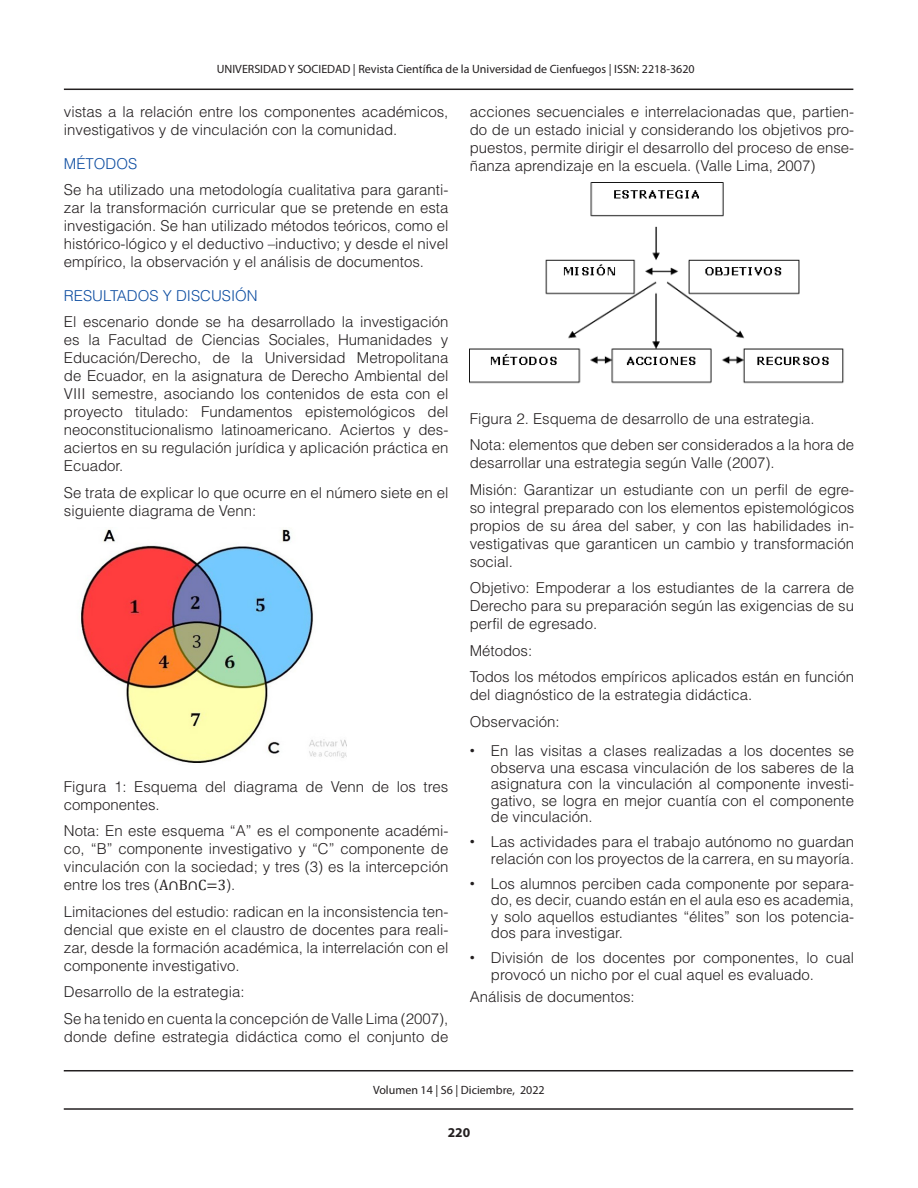
<style>
.page{position:relative;width:918px;height:1188px;background:#fff}
.page>*{position:absolute;margin:0;border:0;box-sizing:border-box;transform-origin:0 0}
.TEXTO{font:300 15px/18px "Helvetica LT Std";color:#231f20;text-align:justify}
.TITULOS_AZUL{font:300 15px "Helvetica LT Std";color:#0d4da1}
.t1{font:700 13.5px "Myriad Pro";color:#231f20}
.t2{font:12px "Myriad Pro";color:#231f20}
.s1{font-family:"Cambria Math";font-weight:400}
.s2{font-family:"Adobe Caslon Pro";font-weight:400}
</style>
<div class="page">
<hr style="left:64px;top:89px;width:789px;height:1px;background:#231f20">
<hr style="left:64px;top:1108px;width:789px;height:2px;background:#231f20">
<hr style="left:64px;top:1070px;width:789px;height:1px;background:#231f20">
<img style="left:81px;top:529px;width:266px;height:234px">
<img style="left:470px;top:183px;width:374px;height:201px">
<p class="t2" style="left:217px;top:61px;width:479px">UNIVERSIDAD Y SOCIEDAD | Revista Científica de la Universidad de Cienfuegos | ISSN: 2218-3620</p>
<p class="TEXTO" style="left:64px;top:103px;width:386px">vistas a la relación entre los componentes académicos, investigativos y de vinculación con la comunidad.</p>
<p class="TITULOS_AZUL" style="left:64px;top:154px;width:75px">MÉTODOS</p>
<p class="TEXTO" style="left:64px;top:181px;width:386px">Se ha utilizado una metodología cualitativa para garanti&shy;zar la transformación curricular que se pretende en esta investigación. Se han utilizado métodos teóricos, como el histórico-lógico y el deductivo –inductivo; y desde el nivel empírico, la observación y el análisis de documentos.</p>
<p class="TITULOS_AZUL" style="left:64px;top:286px;width:195px">RESULTADOS Y DISCUSIÓN</p>
<p class="TEXTO" style="left:64px;top:313px;width:386px">El escenario donde se ha desarrollado la investigación es la Facultad de Ciencias Sociales, Humanidades y Educación/Derecho, de la Universidad Metropolitana de Ecuador, en la asignatura de Derecho Ambiental del VIII semestre, asociando los contenidos de esta con el proyecto titulado: Fundamentos epistemológicos del neoconstitucionalismo latinoamericano. Aciertos y des&shy;aciertos en su regulación jurídica y aplicación práctica en Ecuador.</p>
<p class="TEXTO" style="left:64px;top:483px;width:386px">Se trata de explicar lo que ocurre en el número siete en el siguiente diagrama de Venn:</p>
<p class="TEXTO" style="left:64px;top:777px;width:386px">Figura 1: Esquema del diagrama de Venn de los tres componentes.</p>
<p class="TEXTO" style="left:64px;top:822px;width:386px">Nota: En este esquema “A” es el componente académi&shy;co, “B” componente investigativo y “C” componente de vinculación con la sociedad; y tres (3) es la intercepción entre los tres (<span class="s1">A∩B∩C=3</span>).</p>
<p class="TEXTO" style="left:64px;top:902px;width:386px">Limitaciones del estudio: radican en la inconsistencia ten&shy;dencial que existe en el claustro de docentes para reali&shy;zar, desde la formación académica, la interrelación con el componente investigativo.</p>
<p class="TEXTO" style="left:64px;top:983px;width:182px">Desarrollo de la estrategia:</p>
<p class="TEXTO" style="left:64px;top:1009px;width:386px">Se ha tenido en cuenta la concepción de Valle Lima (2007), donde define estrategia didáctica como el conjunto de</p>
<p class="TEXTO" style="left:470px;top:103px;width:386px">acciones secuenciales e interrelacionadas que, partien&shy;do de un estado inicial y considerando los objetivos pro&shy;puestos, permite dirigir el desarrollo del proceso de ense&shy;ñanza aprendizaje en la escuela. (Valle Lima, 2007)</p>
<p class="TEXTO" style="left:470px;top:409px;width:346px">Figura 2. Esquema de desarrollo de una estrategia.</p>
<p class="TEXTO" style="left:470px;top:436px;width:386px">Nota: elementos que deben ser considerados a la hora de desarrollar una estrategia según Valle (2007).</p>
<p class="TEXTO" style="left:470px;top:480px;width:386px">Misión: Garantizar un estudiante con un perfil de egre&shy;so integral preparado con los elementos epistemológicos propios de su área del saber, y con las habilidades in&shy;vestigativas que garanticen un cambio y transformación social.</p>
<p class="TEXTO" style="left:470px;top:579px;width:386px">Objetivo: Empoderar a los estudiantes de la carrera de Derecho para su preparación según las exigencias de su perfil de egresado.</p>
<p class="TEXTO" style="left:470px;top:641px;width:64px">Métodos:</p>
<p class="TEXTO" style="left:470px;top:668px;width:386px">Todos los métodos empíricos aplicados están en función del diagnóstico de la estrategia didáctica.</p>
<p class="TEXTO" style="left:470px;top:712px;width:92px">Observación:</p>
<p class="TEXTO" style="left:491px;top:742px;width:365px;line-height:16.5px;text-indent:-21px"><span class="s2">•</span> En las visitas a clases realizadas a los docentes se observa una escasa vinculación de los saberes de la asignatura con la vinculación al componente investi&shy;gativo, se logra en mejor cuantía con el componente de vinculación.</p>
<p class="TEXTO" style="left:470px;top:833px;width:386px;line-height:16.5px;text-align:right"><span class="s2">•</span> Las actividades para el trabajo autónomo no guardan relación con los proyectos de la carrera, en su mayoría.</p>
<p class="TEXTO" style="left:491px;top:875px;width:365px;line-height:16.5px;text-indent:-21px"><span class="s2">•</span> Los alumnos perciben cada componente por separa&shy;do, es decir, cuando están en el aula eso es academia, y solo aquellos estudiantes “élites” son los potencia&shy;dos para investigar.</p>
<p class="TEXTO" style="left:491px;top:949px;width:365px;line-height:16.5px;text-indent:-21px"><span class="s2">•</span> División de los docentes por componentes, lo cual provocó un nicho por el cual aquel es evaluado.</p>
<p class="TEXTO" style="left:470px;top:987px;width:167px">Análisis de documentos:</p>
<p class="t2" style="left:373px;top:1083px;width:173px">Volumen 14 | S6 | Diciembre, 2022</p>
<p class="t1" style="left:448px;top:1124px;width:24px">220</p>
</div>
